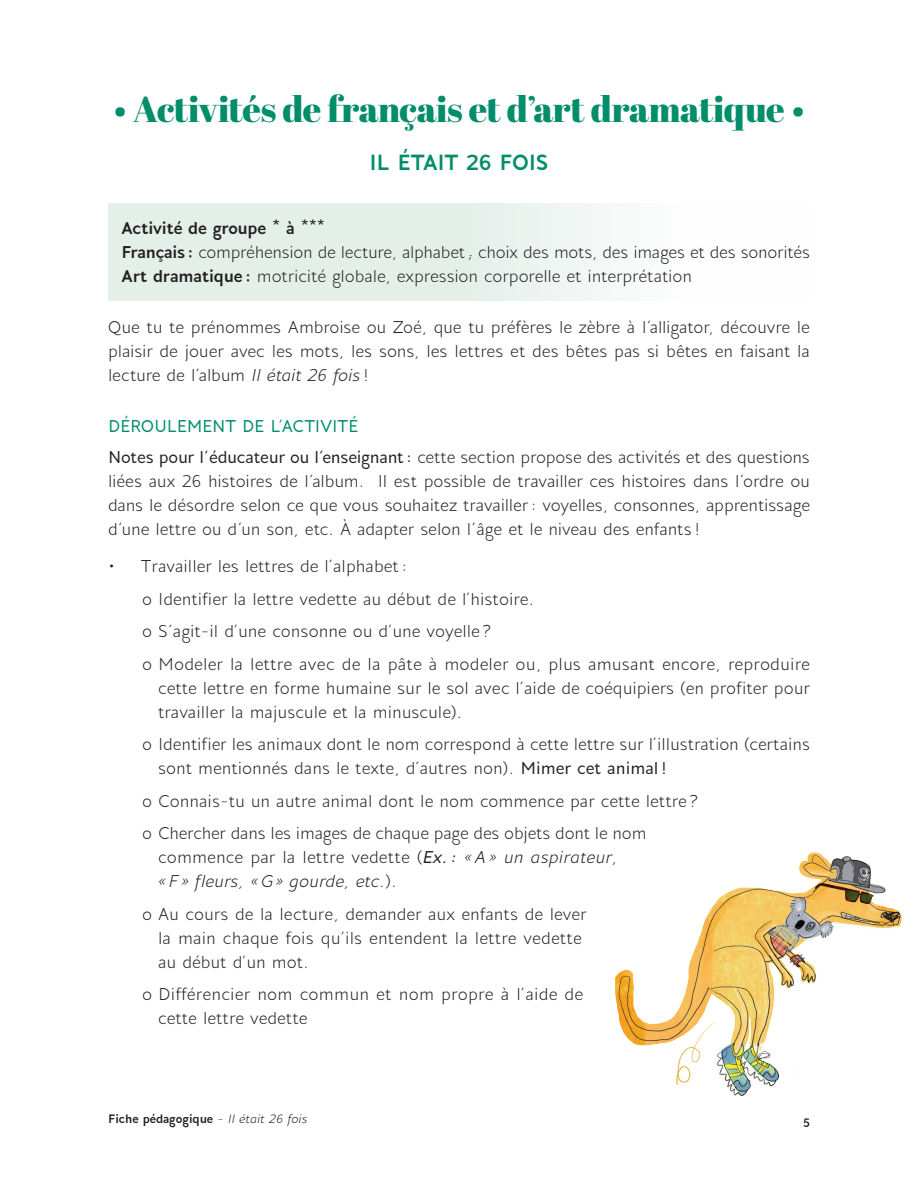
<style>
.page{position:relative;width:918px;height:1188px;background:#fff}
.page>*{position:absolute;margin:0;border:0;box-sizing:border-box;transform-origin:0 0}
.t1{font:36px "Abril Fatface";letter-spacing:-.01em;color:#008d6a}
.t2{font:700 27px "Andis";letter-spacing:-.015em;color:#008d6a}
.t3{font:21px/24px "Andis";color:#231f20}
.t4{font:italic 21px/24px "Andis";color:#231f20}
.t5{font:700 15px "Andis";color:#231f20}
.s1{font-weight:700}
.s2{font-style:italic}
.s3{font-weight:500;color:#008d6a}
.s4{font-weight:500}
.s5{font-style:normal}
.s6{font-weight:400}
.s7{font-weight:400;font-style:italic}
</style>
<div class="page">
<div style="left:108px;top:203px;width:702px;height:98px;background:linear-gradient(to right,#dceae4,#fdfdfd)"></div>
<img style="left:615px;top:852px;width:287px;height:244px">
<h1 class="t1" style="left:113px;top:84px;width:694px">• Activités de français et d’art dramatique •</h1>
<p class="t2" style="left:369px;top:145px;width:181px">IL ÉTAIT 26 FOIS</p>
<p class="t3" style="left:122px;top:216px;width:690px"><span class="s1">Activité de groupe * à ***<br>Français:</span> compréhension de lecture, alphabet; choix des mots, des images et des sonorités<br><span class="s1">Art dramatique :</span> motricité globale, expression corporelle et interprétation</p>
<p class="t3" style="left:108px;top:315px;width:704px;text-align:justify">Que tu te prénommes Ambroise ou Zoé, que tu préfères le zèbre à l’alligator, découvre le plaisir de jouer avec les mots, les sons, les lettres et des bêtes pas si bêtes en faisant la lecture de l’album <span class="s2">Il était 26 fois</span>!</p>
<p class="t3" style="left:108px;top:410px;width:703px;line-height:30.8px"><span class="s3">DÉROULEMENT DE L’ACTIVITÉ<br></span><span class="s4">Notes pour l’éducateur ou l’enseignant:</span> cette section propose des activités et des questions</p>
<p class="t3" style="left:108px;top:468px;width:704px;text-align:justify">liées aux 26 histoires de l’album. Il est possible de travailler ces histoires dans l’ordre ou dans le désordre selon ce que vous souhaitez travailler: voyelles, consonnes, apprentissage d’une lettre ou d’un son, etc. À adapter selon l’âge et le niveau des enfants!</p>
<p class="t3" style="left:142px;top:550px;width:669px;line-height:32.5px;text-indent:-34px">• Travailler les lettres de l’alphabet:<br>o Identifier la lettre vedette au début de l’histoire.<br>o S’agit-il d’une consonne ou d’une voyelle ?<br>o Modeler la lettre avec de la pâte à modeler ou, plus amusant encore, reproduire</p>
<p class="t3" style="left:158px;top:675px;width:653px">cette lettre en forme humaine sur le sol avec l’aide de coéquipiers (en profiter pour travailler la majuscule et la minuscule).</p>
<p class="t3" style="left:158px;top:732px;width:654px;text-indent:-16px">o Identifier les animaux dont le nom correspond à cette lettre sur l’illustration (certains sont mentionnés dans le texte, d’autres non). <span class="s4">Mimer cet animal!</span></p>
<p class="t3" style="left:142px;top:784px;width:558px;line-height:32.5px">o Connais-tu un autre animal dont le nom commence par cette lettre ? o Chercher dans les images de chaque page des objets dont le nom</p>
<p class="t4" style="left:158px;top:845px;width:461px"><span class="s5">commence par la lettre vedette (</span><span class="s4">Ex.:</span> « A » un aspirateur, « F » fleurs, «G» gourde, etc.<span class="s5">).</span></p>
<p class="t3" style="left:158px;top:901px;width:430px;text-indent:-16px">o Au cours de la lecture, demander aux enfants de lever la main chaque fois qu’ils entendent la lettre vedette au début d’un mot.</p>
<p class="t3" style="left:158px;top:982px;width:427px;text-indent:-16px">o Différencier nom commun et nom propre à l’aide de cette lettre vedette</p>
<p class="t5" style="left:108px;top:1109px;width:201px">Fiche pédagogique <span class="s6">-</span> <span class="s7">Il était 26 fois</span></p>
<p class="t5" style="left:803px;top:1113px;width:8px">5</p>
</div>
